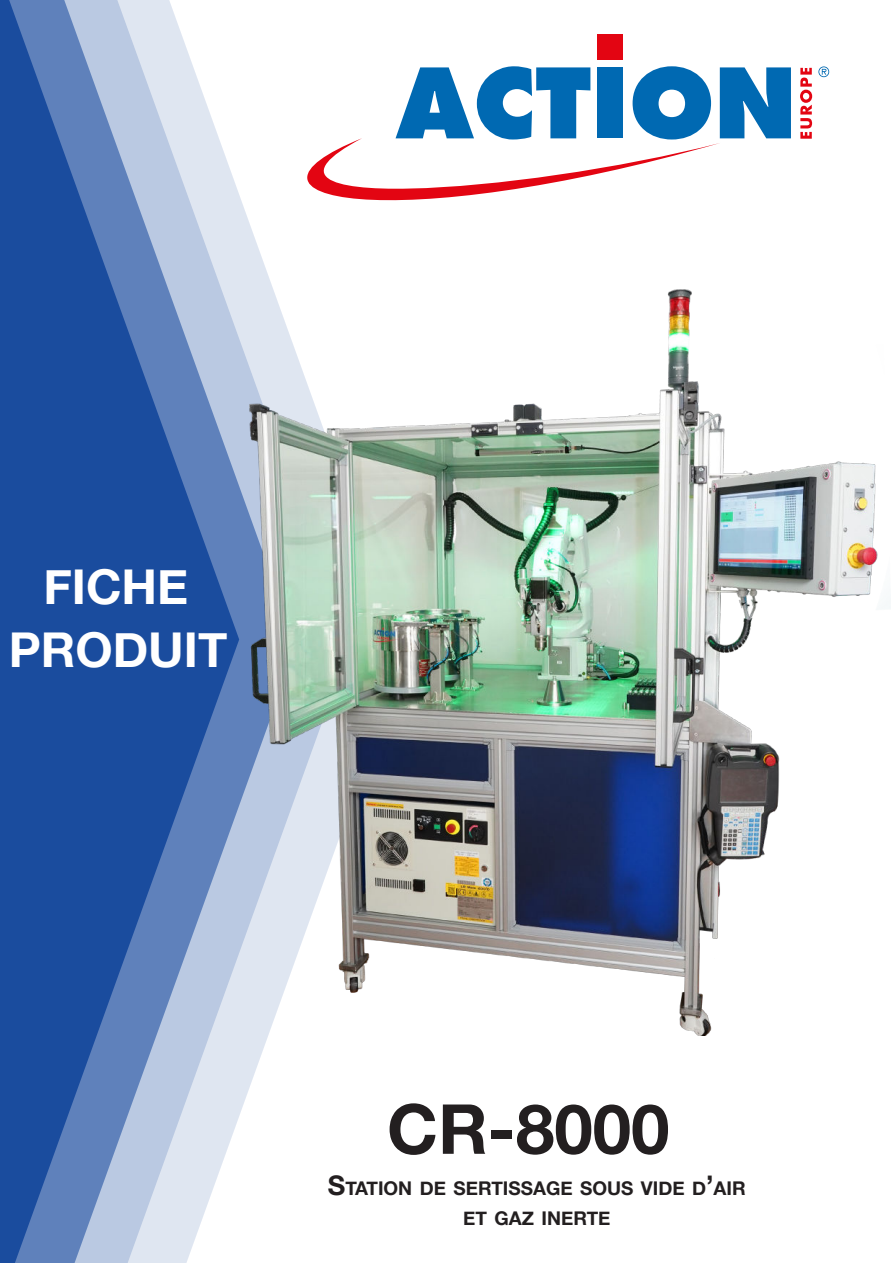
<style>
.page{position:relative;width:893px;height:1263px;background:#fff}
.page>*{position:absolute;margin:0;border:0;box-sizing:border-box;transform-origin:0 0}
.t1{font:700 69px "Helvetica Neue";color:#231f20}
.t2{font:700 48px/63px "Helvetica Neue";color:#fff;text-align:center}
.t3{font:700 18.9px/30px "Helvetica Neue";color:#231f20;text-align:center}
.s1{font-size:27px}
</style>
<div class="page">
<svg style="left:405px;top:138px;width:316px;height:62px"></svg>
<svg style="left:405px;top:66px;width:185px;height:74px"></svg>
<div style="left:597px;top:67px;width:26px;height:71px;background:#0069b2"></div>
<svg style="left:633px;top:66px;width:78px;height:74px"></svg>
<svg style="left:720px;top:67px;width:71px;height:71px;background:#2a81be"></svg>
<div style="left:597px;top:34px;width:26px;height:25px;background:#e30512"></div>
<svg style="left:800px;top:68px;width:12px;height:71px"></svg>
<svg style="left:818px;top:66px;width:11px;height:11px"></svg>
<svg style="left:239px;top:195px;width:34px;height:921px"></svg>
<svg style="left:0;top:0;width:239px;height:1263px;background:#587cb8"></svg>
<img style="left:249px;top:289px;width:642px;height:747px">
<h2 class="t2" style="left:9px;top:556px;width:220px">FICHE<br>PRODUIT</h2>
<h1 class="t1" style="left:387px;top:1089px;width:284px">CR-8000</h1>
<p class="t3" style="left:328px;top:1173px;width:419px"><span class="s1">S</span>TATION DE SERTISSAGE SOUS VIDE D<span class="s1">’</span>AIR<br>ET GAZ INERTE</p>
</div>
